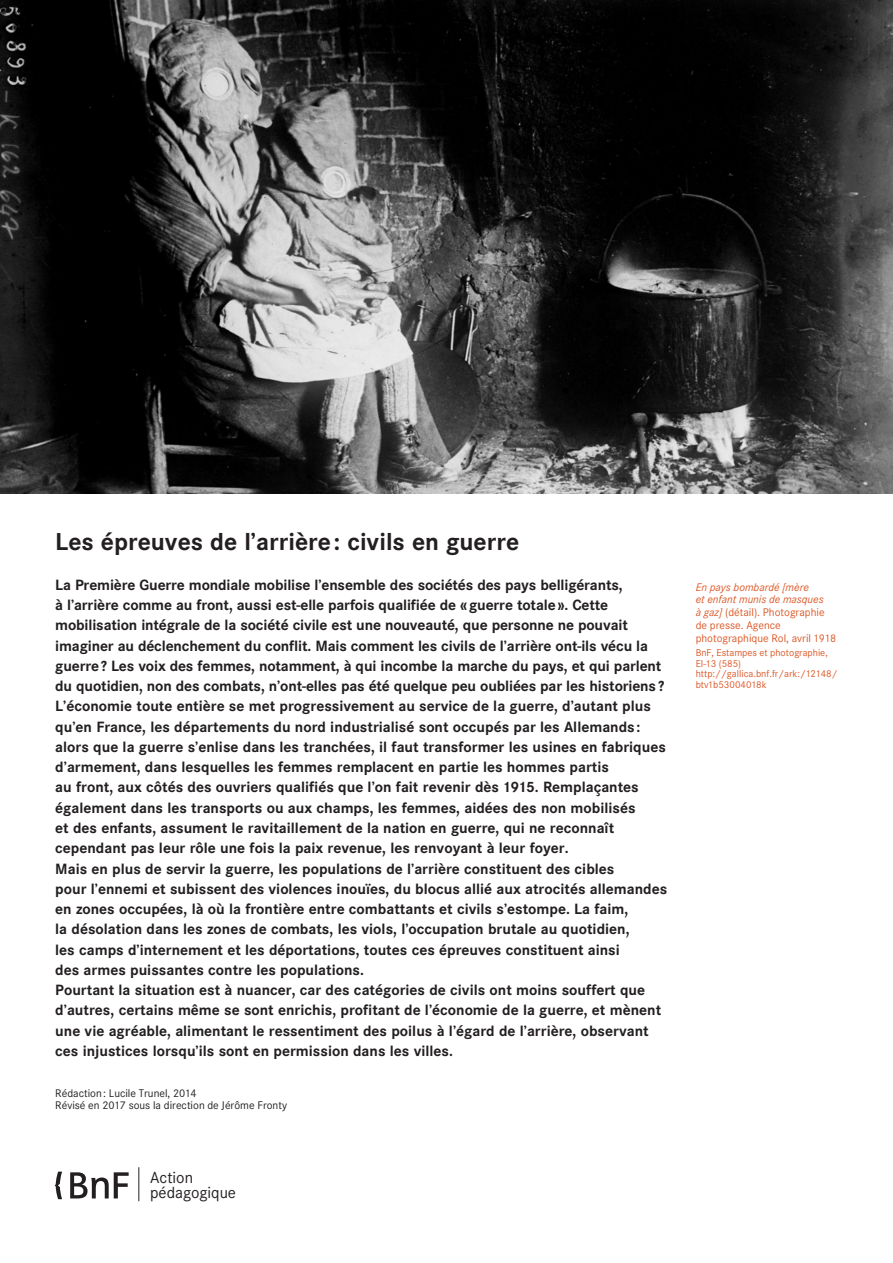
<style>
.page{position:relative;width:893px;height:1263px;background:#fff}
.page>*{position:absolute;margin:0;border:0;box-sizing:border-box;transform-origin:0 0}
.titre_fiche{font:700 24px "Corporate SBQ3";color:#231f20}
.texte_courant{font:15.75px "Corporate SBQ3";color:#231f20}
.chapeau{font:700 14.7px/20.2px "Corporate SBQ3";color:#231f20}
.légende{font:10.8px/12.8px "Corporate SBQ3";color:#dd5827}
.légende-2{font:10.8px "Corporate SBQ3";color:#231f20}
.lien_Gallica{font:9.75px/10.5px "Corporate SBQ3";color:#dd5827}
.s1{font-style:italic}
</style>
<div class="page">
<img style="left:0;top:0;width:893px;height:493px">
<hr style="left:139px;top:1167px;width:1px;height:34px;background:#231f20">
<svg style="left:55px;top:1171px;width:74px;height:28px"></svg>
<p class="titre_fiche" style="left:55px;top:527px;width:465px">Les épreuves de l’arrière: civils en guerre</p>
<p class="chapeau" style="left:55px;top:575px;width:610px">La Première Guerre mondiale mobilise l’ensemble des sociétés des pays belligérants,<br>à l’arrière comme au front, aussi est-elle parfois qualifiée de «guerre totale». Cette mobilisation intégrale de la société civile est une nouveauté, que personne ne pouvait imaginer au déclenchement du conflit. Mais comment les civils de l’arrière ont-ils vécu la guerre? Les voix des femmes, notamment, à qui incombe la marche du pays, et qui parlent du quotidien, non des combats, n’ont-elles pas été quelque peu oubliées par les historiens?</p>
<p class="chapeau" style="left:55px;top:696px;width:612px">L’économie toute entière se met progressivement au service de la guerre, d’autant plus qu’en France, les départements du nord industrialisé sont occupés par les Allemands: alors que la guerre s’enlise dans les tranchées, il faut transformer les usines en fabriques d’armement, dans lesquelles les femmes remplacent en partie les hommes partis<br>au front, aux côtés des ouvriers qualifiés que l’on fait revenir dès 1915. Remplaçantes également dans les transports ou aux champs, les femmes, aidées des non mobilisés<br>et des enfants, assument le ravitaillement de la nation en guerre, qui ne reconnaît cependant pas leur rôle une fois la paix revenue, les renvoyant à leur foyer.</p>
<p class="chapeau" style="left:55px;top:858px;width:613px">Mais en plus de servir la guerre, les populations de l’arrière constituent des cibles<br>pour l’ennemi et subissent des violences inouïes, du blocus allié aux atrocités allemandes en zones occupées, là où la frontière entre combattants et civils s’estompe. La faim,<br>la désolation dans les zones de combats, les viols, l’occupation brutale au quotidien,<br>les camps d’internement et les déportations, toutes ces épreuves constituent ainsi<br>des armes puissantes contre les populations.</p>
<p class="chapeau" style="left:55px;top:980px;width:607px">Pourtant la situation est à nuancer, car des catégories de civils ont moins souffert que d’autres, certains même se sont enrichis, profitant de l’économie de la guerre, et mènent une vie agréable, alimentant le ressentiment des poilus à l’égard de l’arrière, observant ces injustices lorsqu’ils sont en permission dans les villes.</p>
<p class="légende-2" style="left:55px;top:1086px;width:143px">Rédaction : Lucile Trunel, 2014</p>
<p class="légende-2" style="left:55px;top:1099px;width:233px">Révisé en 2017 sous la direction de Jérôme Fronty</p>
<p class="texte_courant" style="left:150px;top:1168px;width:44px">Action</p>
<p class="texte_courant" style="left:150px;top:1183px;width:88px">pédagogique</p>
<p class="légende" style="left:696px;top:580px;width:142px"><span class="s1">En pays bombardé [mère<br>et enfant munis de masques<br>à gaz]</span> (détail). Photographie de presse. Agence photographique Rol, avril 1918</p>
<p class="lien_Gallica" style="left:696px;top:648px;width:144px">BnF, Estampes et photographie,<br>EI-13 (585) http://gallica.bnf.fr/ark:/12148/ btv1b53004018k</p>
</div>
